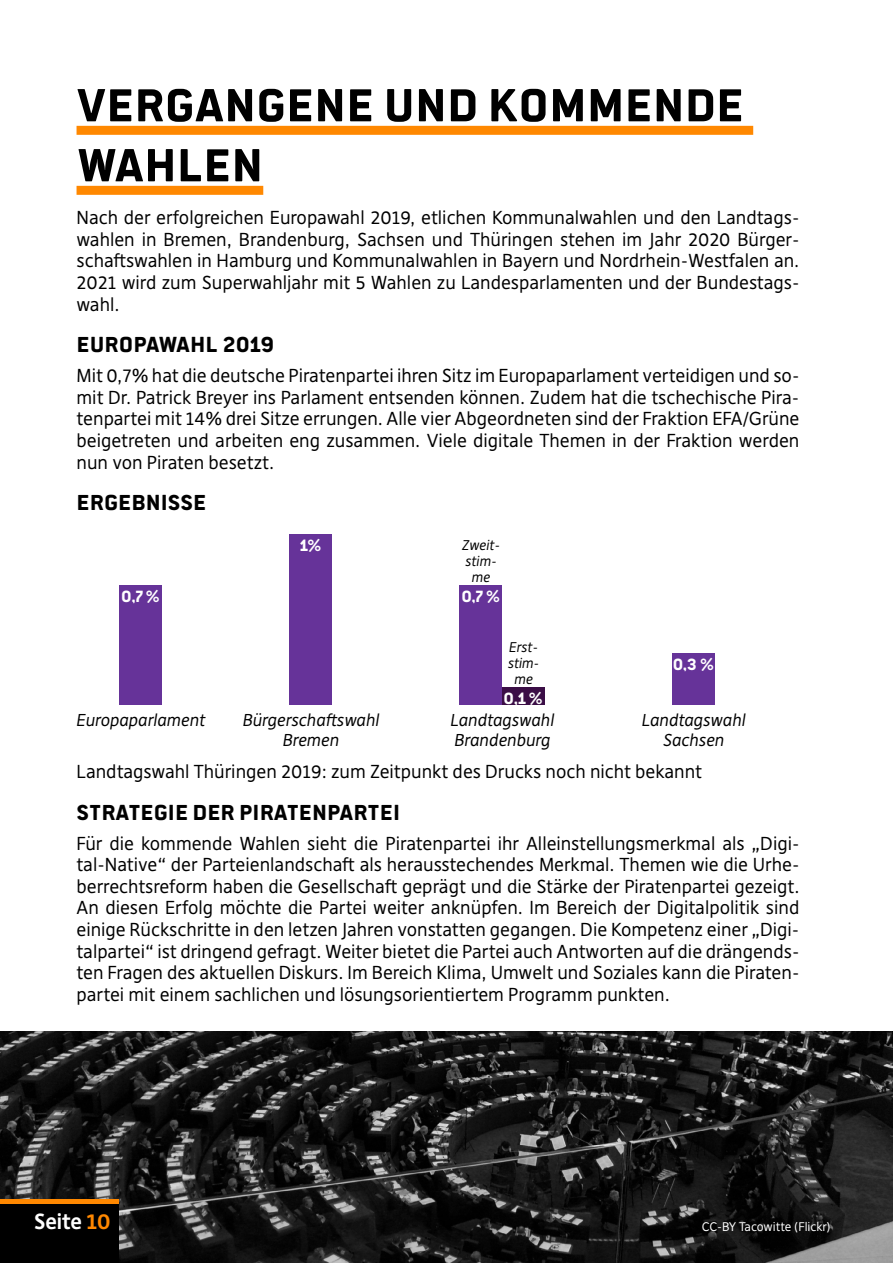
<style>
.page{position:relative;width:893px;height:1263px;background:#fff}
.page>*{position:absolute;margin:0;border:0;box-sizing:border-box;transform-origin:0 0}
.t1{font:700 51px/60px "Politics Head";color:#000}
.t2{font:700 24px "Politics Head";color:#000}
.t3{font:700 21px "Deja Rip";color:#fff}
.t4{font:18px/21.6px "Deja Rip";color:#000;text-align:justify}
.t5{font:700 18px "Politics Head";color:#fff}
.t6{font:italic 16.5px/19.8px "Deja Rip";color:#000;text-align:center}
.t7{font:italic 13.5px/16.2px "Deja Rip";color:#000;text-align:center}
.t8{font:12px "Deja Rip";color:#fff}
.s1{color:#f80}
</style>
<div class="page">
<img style="left:0;top:1031px;width:893px;height:232px">
<div style="left:77px;top:126px;width:676px;height:9px;background:#f80"></div>
<div style="left:77px;top:186px;width:186px;height:9px;background:#f80"></div>
<div style="left:0;top:1203px;width:119px;height:60px;background:#000"></div>
<hr style="left:0;top:1199px;width:119px;height:4px;background:#f80">
<div style="left:119px;top:586px;width:43px;height:119px;background:#639"></div>
<div style="left:289px;top:535px;width:43px;height:170px;background:#639"></div>
<div style="left:459px;top:586px;width:43px;height:119px;background:#639"></div>
<div style="left:672px;top:654px;width:42px;height:51px;background:#639"></div>
<div style="left:502px;top:688px;width:42px;height:17px;background:#3b0e46"></div>
<h1 class="t1" style="left:77px;top:75px;width:669px">VERGANGENE UND KOMMENDE<br>WAHLEN</h1>
<p class="t4" style="left:77px;top:207px;width:724px">Nach der erfolgreichen Europawahl 2019, etlichen Kommunalwahlen und den Landtags&shy;wahlen in Bremen, Brandenburg, Sachsen und Thüringen stehen im Jahr 2020 Bürger&shy;schaftswahlen in Hamburg und Kommunalwahlen in Bayern und Nordrhein-Westfalen an.<br>2021 wird zum Superwahljahr mit 5 Wahlen zu Landesparlamenten und der Bundestags&shy;wahl.</p>
<h2 class="t2" style="left:77px;top:334px;width:199px">EUROPAWAHL 2019</h2>
<p class="t4" style="left:77px;top:365px;width:724px">Mit 0,7% hat die deutsche Piratenpartei ihren Sitz im Europaparlament verteidigen und so&shy;mit Dr. Patrick Breyer ins Parlament entsenden können. Zudem hat die tschechische Pira&shy;tenpartei mit 14% drei Sitze errungen. Alle vier Abgeordneten sind der Fraktion EFA/Grüne beigetreten und arbeiten eng zusammen. Viele digitale Themen in der Fraktion werden nun von Piraten besetzt.</p>
<h2 class="t2" style="left:77px;top:492px;width:131px">ERGEBNISSE</h2>
<p class="t5" style="left:121px;top:588px;width:40px">0,7 %</p>
<p class="t5" style="left:300px;top:537px;width:23px">1%</p>
<p class="t7" style="left:461px;top:537px;width:39px">Zweit&shy;stim&shy;me</p>
<p class="t5" style="left:461px;top:588px;width:40px">0,7 %</p>
<p class="t7" style="left:507px;top:639px;width:33px">Erst&shy;stim&shy;me</p>
<p class="t5" style="left:504px;top:690px;width:40px">0,1 %</p>
<p class="t5" style="left:673px;top:656px;width:42px">0,3 %</p>
<p class="t6" style="left:76px;top:710px;width:130px">Europaparlament</p>
<p class="t6" style="left:242px;top:710px;width:138px">Bürgerschaftswahl<br>Bremen</p>
<p class="t6" style="left:450px;top:710px;width:105px;text-align:left">Landtagswahl<br>Brandenburg</p>
<p class="t6" style="left:641px;top:710px;width:105px">Landtagswahl<br>Sachsen</p>
<p class="t4" style="left:77px;top:761px;width:627px">Landtagswahl Thüringen 2019: zum Zeitpunkt des Drucks noch nicht bekannt</p>
<h2 class="t2" style="left:77px;top:801px;width:325px">STRATEGIE DER PIRATENPARTEI</h2>
<p class="t4" style="left:77px;top:832px;width:724px">Für die kommende Wahlen sieht die Piratenpartei ihr Alleinstellungsmerkmal als „Digi&shy;tal-Native“ der Parteienlandschaft als herausstechendes Merkmal. Themen wie die Urhe&shy;berrechtsreform haben die Gesellschaft geprägt und die Stärke der Piratenpartei gezeigt.<br>An diesen Erfolg möchte die Partei weiter anknüpfen. Im Bereich der Digitalpolitik sind einige Rückschritte in den letzen Jahren vonstatten gegangen. Die Kompetenz einer „Digi&shy;talpartei“ ist dringend gefragt. Weiter bietet die Partei auch Antworten auf die drängends&shy;ten Fragen des aktuellen Diskurs. Im Bereich Klima, Umwelt und Soziales kann die Piraten&shy;partei mit einem sachlichen und lösungsorientiertem Programm punkten.</p>
<p class="t3" style="left:34px;top:1208px;width:78px">Seite <span class="s1">10</span></p>
<p class="t8" style="left:702px;top:1219px;width:131px">CC-BY Tacowitte (Flickr)</p>
</div>
